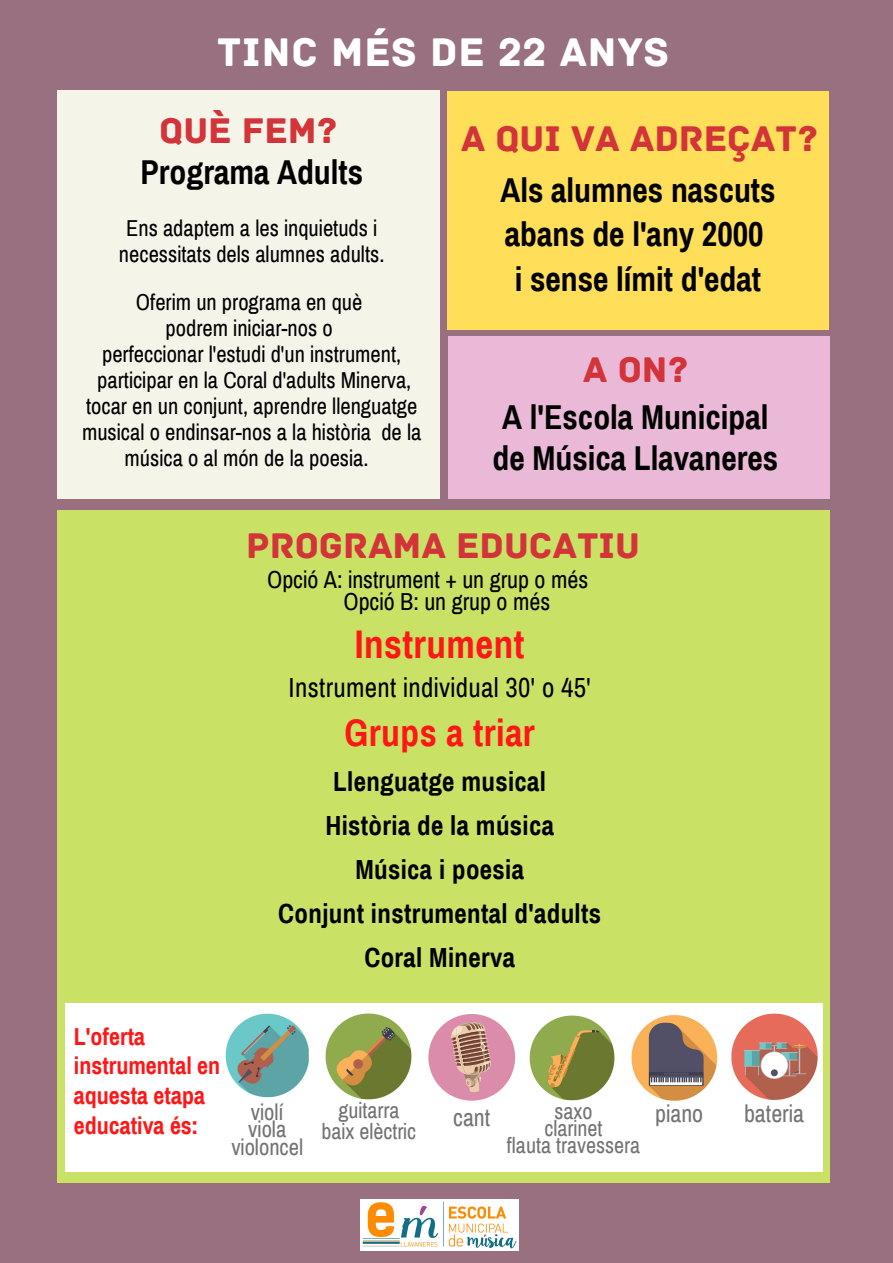
<style>
.page{position:relative;width:893px;height:1263px;background:#987080}
.page>*{position:absolute;margin:0;border:0;box-sizing:border-box;transform-origin:0 0}
.t1{font:42px "Archive";letter-spacing:.02em;color:#fff}
.t2{font:700 39px "Archivo Narrow";letter-spacing:.015em;color:#ff1616}
.t3{font:37.5px "Archive";color:#d33439}
.t4{font:700 37.5px "Archivo Narrow";letter-spacing:.015em;color:#ff1616}
.t5{font:700 33.75px/44.6px "Archivo Narrow";color:#000}
.t6{font:700 27px "Archivo Narrow";letter-spacing:.015em;color:#000}
.t7{font:27px "Archivo Narrow";letter-spacing:.015em;color:#000}
.t8{font:700 24px/29.8px "Archivo Narrow";color:#ff1616}
.t9{font:24px "Archivo Narrow";color:#000}
.t10{font:24px "Archivo Narrow";color:#737373}
.t11{font:22.58px "Archivo Narrow";color:#737373}
.t12{font:22.5px/26px "Archivo Narrow";color:#000;text-align:center}
.t13{font:21.98px "Archivo Narrow";color:#737373}
.t14{font:21.9px "Archivo Narrow";color:#737373}
</style>
<div class="page">
<div style="left:57px;top:90px;width:382px;height:409px;background:#f5f4e9"></div>
<div style="left:57px;top:510px;width:772px;height:672px;background:#c9e265"></div>
<div style="left:448px;top:91px;width:381px;height:238px;background:#ffde59"></div>
<img style="left:360px;top:1200px;width:159px;height:50px">
<div style="left:448px;top:337px;width:381px;height:162px;background:#eab9d8"></div>
<div style="left:65px;top:1003px;width:758px;height:169px;background:#fff"></div>
<img style="left:325px;top:1013px;width:87px;height:87px">
<img style="left:225px;top:1013px;width:84px;height:85px">
<img style="left:529px;top:1015px;width:86px;height:86px">
<img style="left:631px;top:1015px;width:87px;height:86px">
<img style="left:731px;top:1013px;width:87px;height:87px">
<svg style="left:428px;top:1014px;width:87px;height:87px"></svg>
<p class="t1" style="left:217px;top:27px;width:453px">TINC MÉS DE 22 ANYS</p>
<p class="t3" style="left:159px;top:108px;width:179px">QUÈ FEM?</p>
<p class="t5" style="left:140px;top:150px;width:224px">Programa Adults</p>
<p class="t12" style="left:126px;top:215px;width:253px">Ens adaptem a les inquietuds i</p>
<p class="t12" style="left:119px;top:241px;width:267px">necessitats dels alumnes adults.</p>
<p class="t12" style="left:136px;top:289px;width:228px">Oferim un programa en què</p>
<p class="t12" style="left:166px;top:315px;width:169px">podrem iniciar-nos o</p>
<p class="t12" style="left:102px;top:341px;width:301px">perfeccionar l'estudi d'un instrument,</p>
<p class="t12" style="left:82px;top:368px;width:341px">participar en la Coral d'adults Minerva, tocar en un conjunt, aprendre llenguatge musical o endinsar-nos a la història de la música o al món de la poesia.</p>
<p class="t3" style="left:461px;top:116px;width:358px">A QUI VA ADREÇAT?</p>
<p class="t5" style="left:500px;top:168px;width:276px">Als alumnes nascuts abans de l'any 2000</p>
<p class="t5" style="left:515px;top:257px;width:248px">i sense límit d'edat</p>
<p class="t3" style="left:583px;top:347px;width:106px">A ON?</p>
<p class="t5" style="left:502px;top:395px;width:268px">A l'Escola Municipal</p>
<p class="t5" style="left:492px;top:436px;width:287px">de Música Llavaneres</p>
<p class="t3" style="left:246px;top:523px;width:395px">PROGRAMA EDUCATIU</p>
<p class="t9" style="left:267px;top:567px;width:323px">Opció A: instrument + un grup o més</p>
<p class="t9" style="left:343px;top:589px;width:208px">Opció B: un grup o més</p>
<p class="t2" style="left:355px;top:624px;width:171px">Instrument</p>
<p class="t7" style="left:288px;top:673px;width:304px">Instrument individual 30' o 45'</p>
<p class="t4" style="left:344px;top:713px;width:192px">Grups a triar</p>
<p class="t6" style="left:333px;top:767px;width:214px">Llenguatge musical</p>
<p class="t6" style="left:325px;top:811px;width:230px">Història de la música</p>
<p class="t6" style="left:355px;top:855px;width:170px">Música i poesia</p>
<p class="t6" style="left:278px;top:899px;width:324px">Conjunt instrumental d'adults</p>
<p class="t6" style="left:364px;top:943px;width:152px">Coral Minerva</p>
<p class="t8" style="left:74px;top:1022px;width:148px">L'oferta instrumental en aquesta etapa educativa és:</p>
<p class="t11" style="left:251px;top:1100px;width:34px">violí</p>
<p class="t11" style="left:248px;top:1117px;width:39px">viola</p>
<p class="t11" style="left:231px;top:1135px;width:73px">violoncel</p>
<p class="t14" style="left:338px;top:1099px;width:62px">guitarra</p>
<p class="t14" style="left:321px;top:1119px;width:96px">baix elèctric</p>
<p class="t10" style="left:453px;top:1105px;width:39px">cant</p>
<p class="t13" style="left:554px;top:1100px;width:40px">saxo</p>
<p class="t13" style="left:544px;top:1117px;width:60px">clarinet</p>
<p class="t13" style="left:507px;top:1134px;width:135px">flauta travessera</p>
<p class="t10" style="left:655px;top:1101px;width:50px">piano</p>
<p class="t10" style="left:744px;top:1101px;width:62px">bateria</p>
</div>
